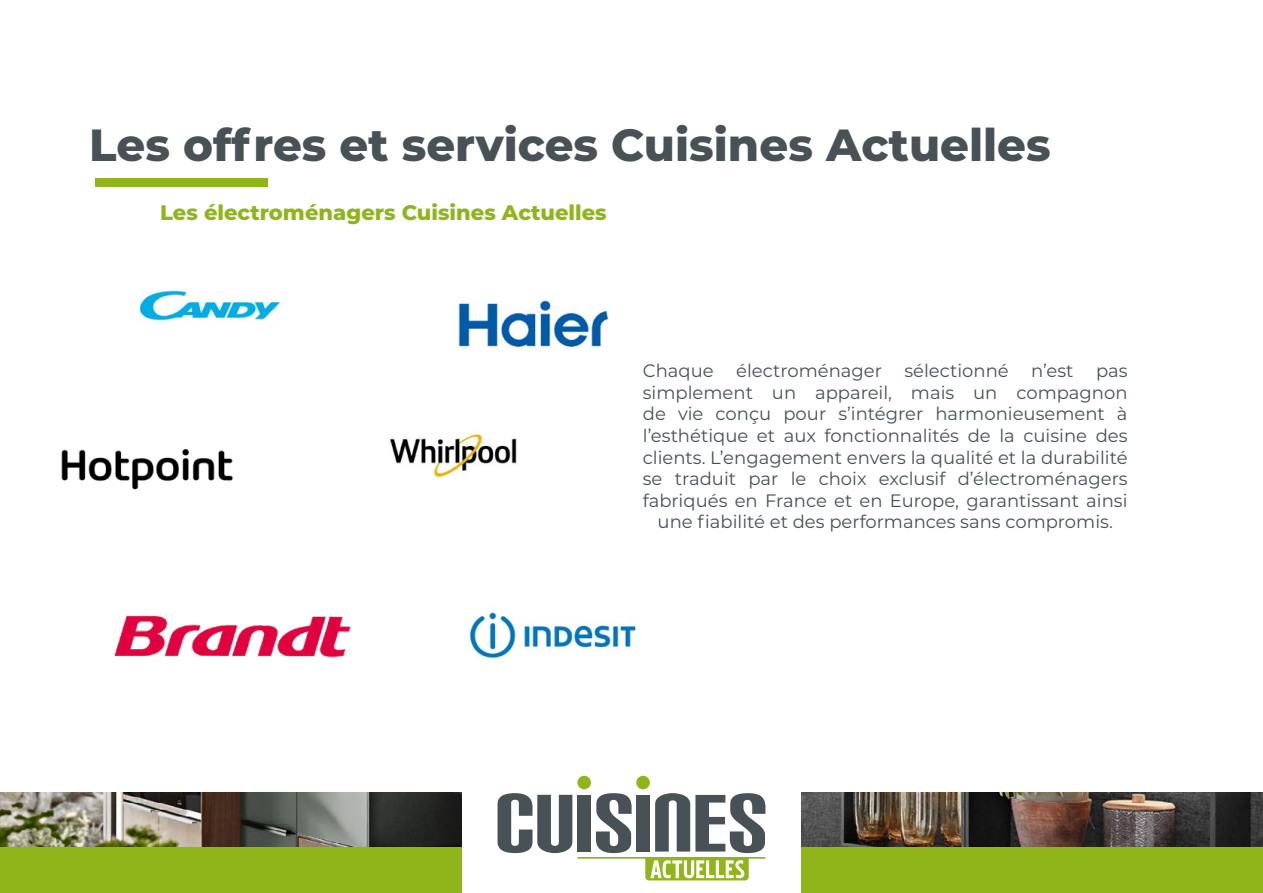
<style>
.page{position:relative;width:1263px;height:893px;background:#fff}
.page>*{position:absolute;margin:0;border:0;box-sizing:border-box;transform-origin:0 0}
.t1{font:800 45px "Montserrat";color:#485156}
.t2{font:800 21px "Montserrat";color:#90b51b}
.t3{font:18px/21.6px "Montserrat";color:#485156;text-align:center}
</style>
<div class="page">
<img style="left:0;top:793px;width:1263px;height:55px">
<div style="left:0;top:848px;width:1263px;height:45px;background:#90b51b"></div>
<div style="left:462px;top:782px;width:338px;height:111px;background:#fff"></div>
<hr style="left:577px;top:857px;width:188px;height:2px;background:#90b51b">
<svg style="left:497px;top:793px;width:75px;height:60px"></svg>
<div style="left:577px;top:795px;width:14px;height:56px;background:#485156"></div>
<svg style="left:596px;top:793px;width:35px;height:60px"></svg>
<div style="left:636px;top:795px;width:14px;height:56px;background:#485156"></div>
<div style="left:636px;top:776px;width:14px;height:13px;background:#90b51b;border-radius:50%"></div>
<div style="left:577px;top:776px;width:14px;height:13px;background:#90b51b;border-radius:50%"></div>
<svg style="left:645px;top:793px;width:120px;height:87px"></svg>
<div style="left:96px;top:179px;width:172px;height:8px;background:#90b51b"></div>
<img style="left:139px;top:290px;width:142px;height:31px">
<img style="left:458px;top:300px;width:151px;height:48px">
<img style="left:61px;top:449px;width:172px;height:41px">
<img style="left:469px;top:612px;width:167px;height:47px">
<img style="left:389px;top:434px;width:128px;height:44px">
<img style="left:114px;top:615px;width:237px;height:43px">
<h1 class="t1" style="left:89px;top:112px;width:963px">Les offres et services Cuisines Actuelles</h1>
<p class="t2" style="left:160px;top:197px;width:448px">Les électroménagers Cuisines Actuelles</p>
<p class="t3" style="left:643px;top:359px;width:486px">Chaque électroménager sélectionné n’est pas simplement un appareil, mais un compagnon de vie conçu pour s’intégrer harmonieusement à l’esthétique et aux fonctionnalités de la cuisine des clients. L’engagement envers la qualité et la durabilité se traduit par le choix exclusif d’électroménagers fabriqués en France et en Europe, garantissant ainsi une fiabilité et des performances sans compromis.</p>
</div>
